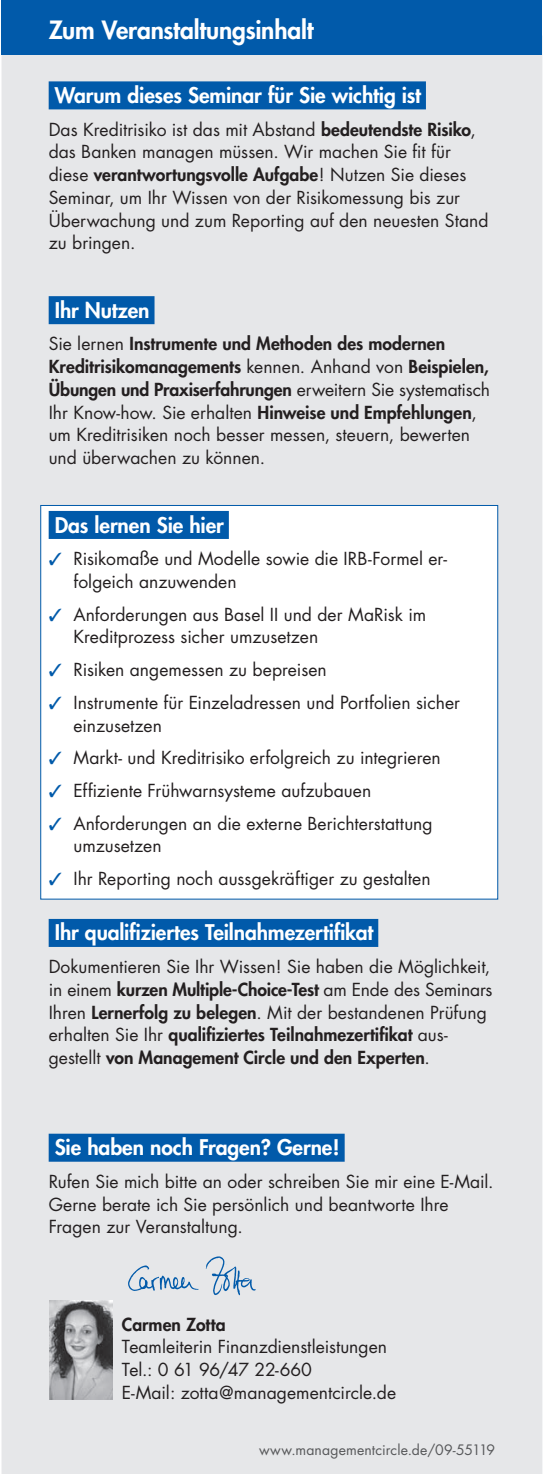
<style>
.page{position:relative;width:545px;height:1474px;background:#fff}
.page>*{position:absolute;margin:0;border:0;box-sizing:border-box;transform-origin:0 0}
.t1{font:800 24.5px "Futura Std";letter-spacing:-.01em;color:#fff}
.t2{font:800 21px "Futura Std";letter-spacing:-.005em;color:#fff}
.t3{font:17.5px/22.8px "Futura Std";color:#231f20}
.t4{font:800 17.5px "Futura Std";color:#231f20}
.t5{font:14px "Futura Std";letter-spacing:.01em;color:#57585a}
.s1{font-weight:800}
.s2{color:#015aaa}
</style>
<div class="page">
<div style="left:2px;top:36px;width:540px;height:1437px;background:#e6e7e9"></div>
<div style="left:2px;top:0;width:540px;height:55px;background:#015aaa"></div>
<div style="left:41px;top:505px;width:457px;height:394px;background:#fff"></div>
<div style="left:49px;top:81px;width:377px;height:28px;background:#015aaa"></div>
<div style="left:49px;top:296px;width:105px;height:28px;background:#015aaa"></div>
<div style="left:49px;top:511px;width:180px;height:28px;background:#015aaa"></div>
<div style="left:49px;top:918px;width:329px;height:28px;background:#015aaa"></div>
<div style="left:49px;top:1133px;width:296px;height:28px;background:#015aaa"></div>
<img style="left:49px;top:1300px;width:63px;height:99px">
<img style="left:128px;top:1256px;width:128px;height:40px">
<h1 class="t1" style="left:49px;top:14px;width:266px">Zum Veranstaltungsinhalt</h1>
<p class="t2" style="left:55px;top:82px;width:368px">Warum dieses Seminar für Sie wichtig ist</p>
<p class="t3" style="left:49px;top:118px;width:441px">Das Kreditrisiko ist das mit Abstand <span class="s1">bedeutendste Risiko</span>, das Banken managen müssen. Wir machen Sie fit für diese <span class="s1">verantwortungsvolle Aufgabe</span>! Nutzen Sie dieses Seminar, um Ihr Wissen von der Risikomessung bis zur Überwachung und zum Reporting auf den neuesten Stand zu bringen.</p>
<p class="t2" style="left:55px;top:297px;width:96px">Ihr Nutzen</p>
<p class="t3" style="left:49px;top:333px;width:443px">Sie lernen <span class="s1">Instrumente und Methoden des modernen Kreditrisikomanagements</span> kennen. Anhand von <span class="s1">Beispielen, Übungen und Praxiserfahrungen</span> erweitern Sie systematisch Ihr Know-how. Sie erhalten <span class="s1">Hinweise und Empfehlungen</span>, um Kreditrisiken noch besser messen, steuern, bewerten und überwachen zu können.</p>
<p class="t2" style="left:55px;top:511px;width:171px">Das lernen Sie hier</p>
<p class="t3" style="left:73px;top:547px;width:375px;text-indent:-25px"><span class="s2">✓</span> Risikomaße und Modelle sowie die IRB-Formel er&shy;folgeich anzuwenden</p>
<p class="t3" style="left:73px;top:603px;width:354px;text-indent:-25px"><span class="s2">✓</span> Anforderungen aus Basel II und der MaRisk im<br>Kreditprozess sicher umzusetzen</p>
<p class="t3" style="left:49px;top:658px;width:280px"><span class="s2">✓</span> Risiken angemessen zu bepreisen</p>
<p class="t3" style="left:73px;top:691px;width:388px;text-indent:-25px"><span class="s2">✓</span> Instrumente für Einzeladressen und Portfolien sicher einzusetzen</p>
<p class="t3" style="left:49px;top:746px;width:394px"><span class="s2">✓</span> Markt- und Kreditrisiko erfolgreich zu integrieren</p>
<p class="t3" style="left:49px;top:779px;width:324px"><span class="s2">✓</span> Effiziente Frühwarnsysteme aufzubauen</p>
<p class="t3" style="left:73px;top:812px;width:361px;text-indent:-25px"><span class="s2">✓</span> Anforderungen an die externe Berichterstattung umzusetzen</p>
<p class="t3" style="left:49px;top:867px;width:383px"><span class="s2">✓</span> Ihr Reporting noch aussgekräftiger zu gestalten</p>
<p class="t2" style="left:55px;top:919px;width:320px">Ihr qualifiziertes Teilnahmezertifikat</p>
<p class="t3" style="left:49px;top:955px;width:445px">Dokumentieren Sie Ihr Wissen! Sie haben die Möglichkeit, in einem <span class="s1">kurzen Multiple-Choice-Test</span> am Ende des Seminars Ihren <span class="s1">Lernerfolg zu belegen</span>. Mit der bestandenen Prüfung erhalten Sie Ihr <span class="s1">qualifiziertes Teilnahmezertifikat</span> aus&shy;gestellt <span class="s1">von Management Circle und den Experten</span>.</p>
<p class="t2" style="left:55px;top:1134px;width:286px">Sie haben noch Fragen? Gerne!</p>
<p class="t3" style="left:49px;top:1170px;width:446px">Rufen Sie mich bitte an oder schreiben Sie mir eine E-Mail.<br>Gerne berate ich Sie persönlich und beantworte Ihre<br>Fragen zur Veranstaltung.</p>
<p class="t4" style="left:122px;top:1313px;width:105px">Carmen Zotta</p>
<p class="t3" style="left:122px;top:1335px;width:276px">Teamleiterin Finanzdienstleistungen<br>Tel.: 0 61 96/47 22-660<br>E-Mail: zotta@managementcircle.de</p>
<p class="t5" style="left:259px;top:1440px;width:238px">www.managementcircle.de/09-55119</p>
</div>
